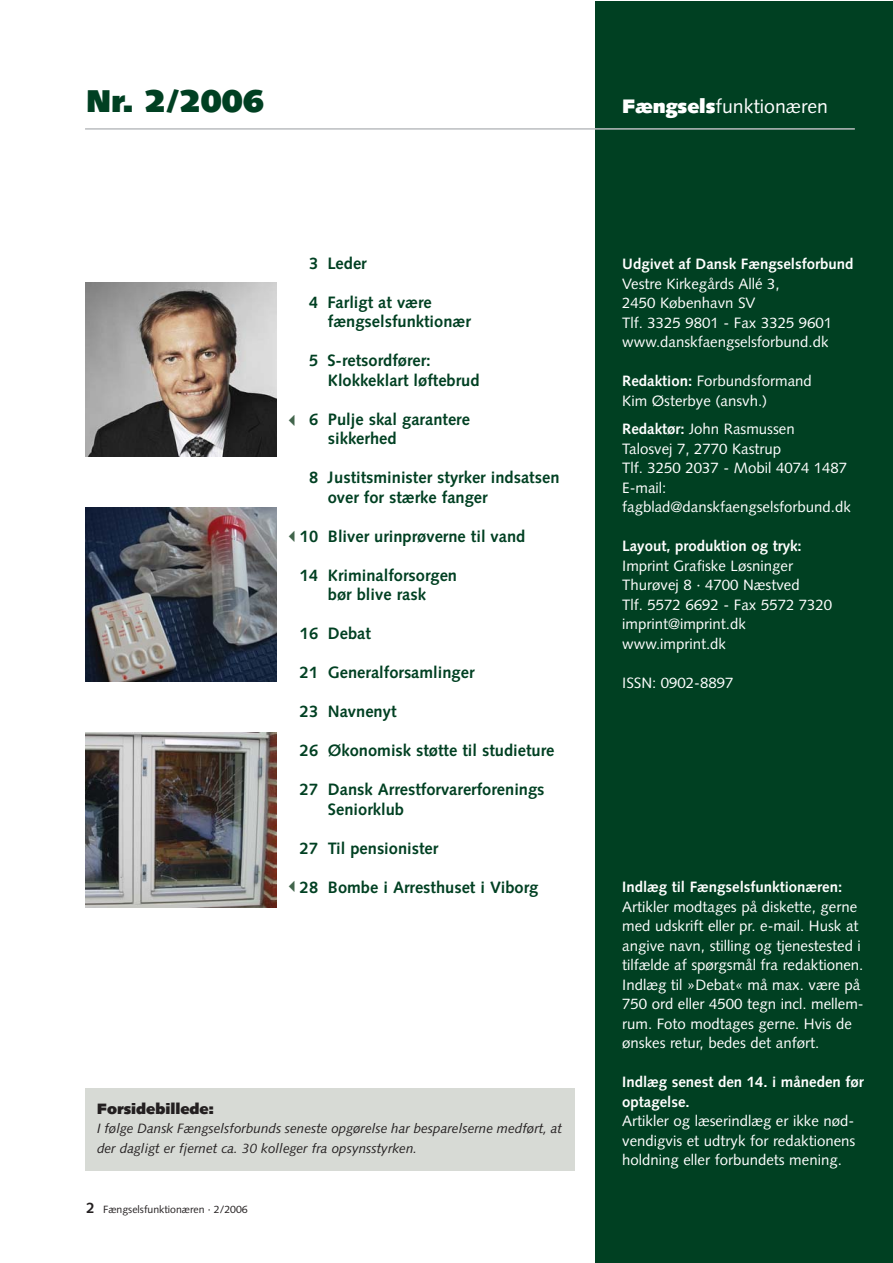
<style>
.page{position:relative;width:893px;height:1263px;background:#fff}
.page>*{position:absolute;margin:0;border:0;box-sizing:border-box;transform-origin:0 0}
.t1{font:900 31.5px "Syntax";color:#004022}
.t2{font:19.5px "Syntax";color:#fff}
.t3{font:700 16.5px/19.5px "Syntax";color:#004022}
.t4{font:15px/19.5px "Syntax";color:#fff}
.t5{font:700 15px/19.5px "Syntax";color:#fff}
.t6{font:900 15px "Syntax";color:#231f20}
.t7{font:italic 13.5px/19.5px "Syntax";color:#231f20}
.t8{font:10.5px "Syntax";color:#231f20}
.s1{font-weight:900}
.s2{color:#fff}
.s3{font-weight:700;font-size:15px}
.s4{font-weight:700}
</style>
<div class="page">
<div style="left:595px;top:1px;width:297px;height:1262px;background:#004022"></div>
<hr style="left:85px;top:128px;width:770px;height:2px;background:#bbbdc0">
<img style="left:85px;top:507px;width:191px;height:175px">
<img style="left:85px;top:282px;width:191px;height:174px">
<div style="left:85px;top:1088px;width:489px;height:82px;background:#d7dad5"></div>
<img style="left:85px;top:733px;width:191px;height:174px">
<h1 class="t1" style="left:87px;top:88px;width:179px">Nr. 2/2006</h1>
<h2 class="t2" style="left:622px;top:98px;width:207px"><span class="s1">Fængsels</span>funktionæren</h2>
<p class="t3" style="left:300px;top:255px;width:68px"><span class="s2">1</span>3 Leder</p>
<p class="t3" style="left:328px;top:294px;width:144px;text-indent:-28px"><span class="s2">1</span>4 Farligt at være fængselsfunktionær</p>
<p class="t3" style="left:328px;top:352px;width:153px;text-indent:-28px"><span class="s2">1</span>5 S-retsordfører:<br>Klokkeklart løftebrud</p>
<p class="t3" style="left:328px;top:411px;width:144px;text-indent:-28px"><span class="s2">1</span>6 Pulje skal garantere sikkerhed</p>
<p class="t3" style="left:328px;top:469px;width:233px;text-indent:-28px"><span class="s2">1</span>8 Justitsminister styrker indsatsen over for stærke fanger</p>
<p class="t3" style="left:300px;top:528px;width:227px">10 Bliver urinprøverne til vand</p>
<p class="t3" style="left:300px;top:567px;width:159px;text-align:center">14 Kriminalforsorgen bør blive rask</p>
<p class="t3" style="left:300px;top:625px;width:73px">16 Debat</p>
<p class="t3" style="left:300px;top:664px;width:176px">21 Generalforsamlinger</p>
<p class="t3" style="left:300px;top:703px;width:98px">23 Navnenyt</p>
<p class="t3" style="left:300px;top:742px;width:256px">26 Økonomisk støtte til studieture</p>
<p class="t3" style="left:328px;top:781px;width:218px;text-indent:-28px">27 Dansk Arrestforvarerforenings<br>Seniorklub</p>
<p class="t3" style="left:300px;top:840px;width:140px">27 Til pensionister</p>
<p class="t3" style="left:300px;top:879px;width:240px">28 Bombe i Arresthuset i Viborg</p>
<p class="t6" style="left:97px;top:1102px;width:118px">Forsidebillede:</p>
<p class="t7" style="left:97px;top:1120px;width:466px">I følge Dansk Fængselsforbunds seneste opgørelse har besparelserne medført, at der dagligt er fjernet ca. 30 kolleger fra opsynsstyrken.</p>
<p class="t8" style="left:87px;top:1205px;width:163px"><span class="s3">2</span> Fængselsfunktionæren · 2/2006</p>
<p class="t5" style="left:622px;top:256px;width:233px">Udgivet af Dansk Fængselsforbund</p>
<p class="t4" style="left:622px;top:275px;width:212px">Vestre Kirkegårds Allé 3,<br>2450 København SV<br>Tlf. 3325 9801 - Fax 3325 9601 www.danskfaengselsforbund.dk</p>
<p class="t4" style="left:622px;top:373px;width:191px"><span class="s4">Redaktion:</span> Forbundsformand<br>Kim Østerbye (ansvh.)</p>
<p class="t4" style="left:622px;top:421px;width:230px"><span class="s4">Redaktør:</span> John Rasmussen<br>Talosvej 7, 2770 Kastrup<br>Tlf. 3250 2037 - Mobil 4074 1487<br>E-mail: fagblad@danskfaengselsforbund.dk</p>
<p class="t5" style="left:622px;top:538px;width:181px">Layout, produktion og tryk:</p>
<p class="t4" style="left:622px;top:557px;width:212px">Imprint Grafiske Løsninger<br>Thurøvej 8 · 4700 Næstved<br>Tlf. 5572 6692 - Fax 5572 7320 imprint@imprint.dk www.imprint.dk</p>
<p class="t4" style="left:622px;top:674px;width:113px">ISSN: 0902-8897</p>
<p class="t5" style="left:622px;top:878px;width:221px">Indlæg til Fængselsfunktionæren:</p>
<p class="t4" style="left:622px;top:898px;width:243px">Artikler modtages på diskette, gerne med udskrift eller pr. e-mail. Husk at angive navn, stilling og tjenestested i tilfælde af spørgsmål fra redaktionen.<br>Indlæg til »Debat« må max. være på 750 ord eller 4500 tegn incl. mellem&shy;rum. Foto modtages gerne. Hvis de ønskes retur, bedes det anført.</p>
<p class="t5" style="left:622px;top:1073px;width:243px">Indlæg senest den 14. i måneden før optagelse.</p>
<p class="t4" style="left:622px;top:1113px;width:235px;text-align:justify">Artikler og læserindlæg er ikke nød&shy;vendigvis et udtryk for redaktionens holdning eller forbundets mening.</p>
</div>
